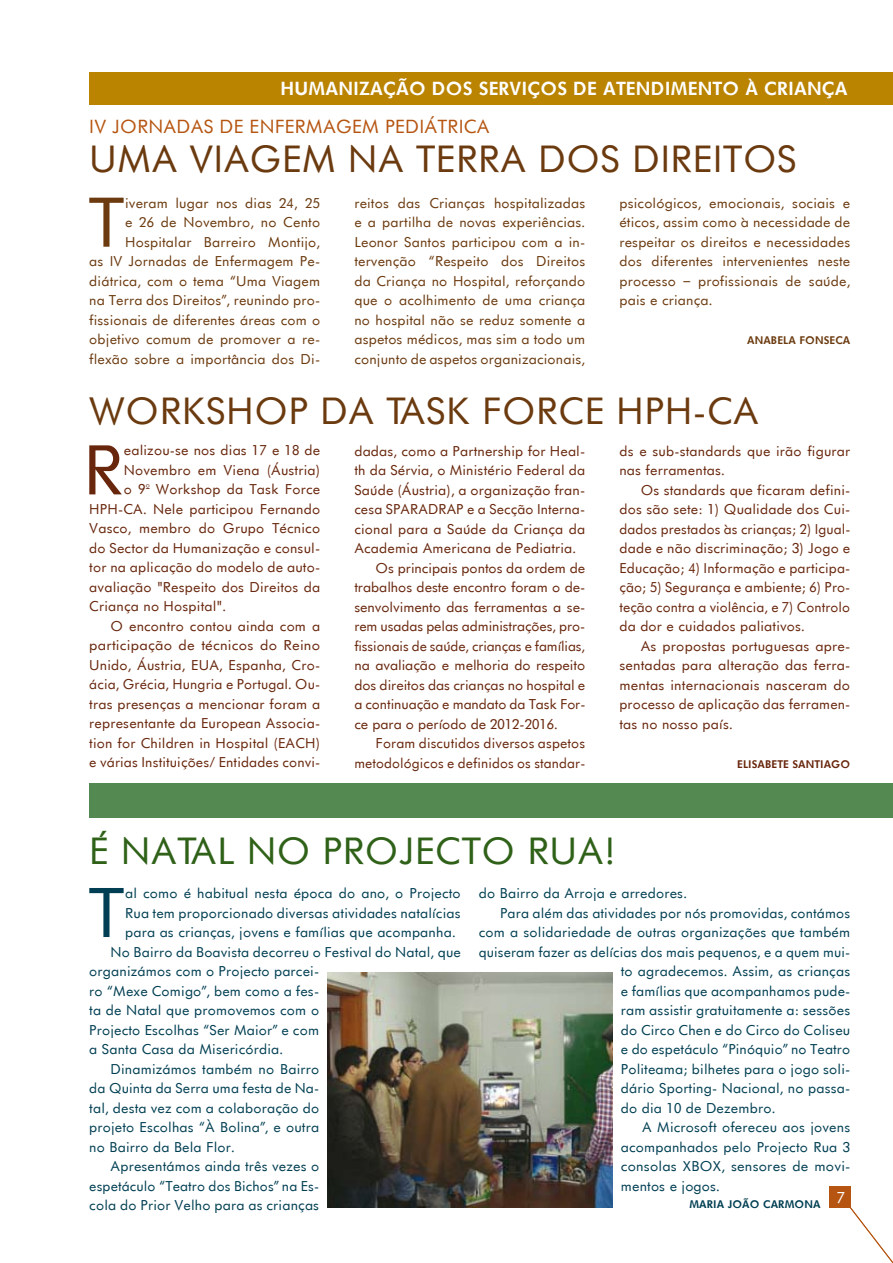
<style>
.page{position:relative;width:893px;height:1263px;background:#fff}
.page>*{position:absolute;margin:0;border:0;box-sizing:border-box;transform-origin:0 0}
.t1{font:66.3px "Futurist";color:#6b3a0f}
.t2{font:66.3px "Futurist";color:#68260c}
.t3{font:66.3px "Futurist";color:#003f53}
.t4{font:36px "Futurist";color:#6b3a0f}
.t5{font:36px "Futurist";color:#2f6118}
.t6{font:700 18px "Futurist";color:#fff}
.t7{font:18px "Futurist";color:#b65511}
.t8{font:15px "Futurist";color:#fff}
.t9{font:13.5px/19.5px "Futurist";color:#68260c;text-align:justify}
.t10{font:13.5px "Futurist";color:#003f53}
.t11{font:13.5px/19.5px "Futurist";color:#6b3a0f;text-align:justify}
.t12{font:13.5px "Futurist";letter-spacing:-.02em;color:#68260c}
.t13{font:700 10.5px "Futurist";color:#68260c}
.t14{font:700 10.5px "Futurist";color:#003f53}
.t15{font:700 10.5px "Futurist";color:#6b3a0f}
</style>
<div class="page">
<div style="left:829px;top:1186px;width:21px;height:22px;background:#b65511"></div>
<svg style="left:850px;top:1207px;width:43px;height:56px"></svg>
<div style="left:89px;top:72px;width:804px;height:33px;background:#ba8300"></div>
<div style="left:89px;top:783px;width:804px;height:34px;background:#548a52"></div>
<img style="left:328px;top:972px;width:284px;height:236px">
<h3 class="t6" style="left:280px;top:77px;width:105px">HUMANIZAÇÃO</h3>
<h3 class="t6" style="left:432px;top:77px;width:79px">DOS SERVIÇO</h3>
<h3 class="t6" style="left:557px;top:77px;width:219px">S DE ATENDIMENTO À CRIA</h3>
<h3 class="t6" style="left:807px;top:77px;width:29px">NÇA</h3>
<h3 class="t7" style="left:89px;top:115px;width:46px">IV Jornadas</h3>
<h3 class="t7" style="left:220px;top:115px;width:55px">de Enfermagem</h3>
<h3 class="t7" style="left:385px;top:115px;width:22px">Pediátrica</h3>
<h2 class="t4" style="left:89px;top:136px;width:149px">Uma Viagem</h2>
<h2 class="t4" style="left:348px;top:136px;width:111px">na Terra</h2>
<h2 class="t4" style="left:538px;top:136px;width:27px">dos</h2>
<h2 class="t4" style="left:632px;top:136px;width:49px">Direitos</h2>
<h1 class="t1" style="left:88px;top:180px;width:39px">T</h1>
<p class="t11" style="left:89px;top:193px;width:233px;text-align:right">iveram lugar nos dias 24, 25<br>e 26 de Novembro, no Cento<br>Hospitalar Barreiro Montijo,<br>as IV Jornadas de Enfermagem Pe&shy;diátrica, com o tema “Uma Viagem na Terra dos Direitos”, reunindo pro&shy;fissionais de diferentes áreas com o objetivo comum de promover a re&shy;flexão sobre a importância dos Di-</p>
<p class="t11" style="left:354px;top:193px;width:233px">reitos das Crianças hospitalizadas e a partilha de novas experiências.<br>Leonor Santos participou com a in&shy;tervenção “Respeito dos Direitos da Criança no Hospital, reforçando que o acolhimento de uma criança no hospital não se reduz somente a aspetos médicos, mas sim a todo um conjunto de aspetos organizacionais,</p>
<h2 class="t4" style="left:89px;top:388px;width:143px">Wor kshop</h2>
<h2 class="t4" style="left:320px;top:388px;width:208px">da Tas k Force</h2>
<h2 class="t4" style="left:616px;top:388px;width:145px">HPH-CA</h2>
<h1 class="t2" style="left:83px;top:428px;width:42px">R</h1>
<p class="t9" style="left:124px;top:440px;width:198px">ealizou-se nos dias 17 e 18 de</p>
<p class="t11" style="left:619px;top:193px;width:233px">psicológicos, emocionais, sociais e éticos, assim como à necessidade de respeitar os direitos e necessidades dos diferentes intervenientes neste processo – profissionais de saúde, pais e criança.</p>
<p class="t15" style="left:747px;top:333px;width:76px">ANABE LA FONSE</p>
<p class="t15" style="left:835px;top:333px;width:17px">CA</p>
<p class="t9" style="left:354px;top:441px;width:233px">dadas, como a Partnership for Heal-</p>
<p class="t9" style="left:354px;top:460px;width:233px">th da Sérvia, o Ministério Federal da</p>
<p class="t9" style="left:354px;top:480px;width:233px">Saúde (Áustria), a organização fran-</p>
<p class="t9" style="left:354px;top:499px;width:232px">cesa SPARADRAP e a Secção Interna-</p>
<p class="t9" style="left:354px;top:519px;width:233px">cional para a Saúde da Criança da</p>
<p class="t9" style="left:354px;top:538px;width:224px">Academia Americana de Pediatria.</p>
<p class="t9" style="left:376px;top:558px;width:211px">Os principais pontos da ordem de</p>
<p class="t9" style="left:354px;top:577px;width:233px">trabalhos deste encontro foram o de-</p>
<p class="t9" style="left:354px;top:597px;width:232px">senvolvimento das ferramentas a se-</p>
<p class="t9" style="left:354px;top:616px;width:232px">rem usadas pelas administrações, pro-</p>
<p class="t12" style="left:354px;top:637px;width:232px">fissionais de saúde, crianças e famílias,</p>
<p class="t9" style="left:354px;top:655px;width:233px">na avaliação e melhoria do respeito</p>
<p class="t9" style="left:354px;top:675px;width:233px">dos direitos das crianças no hospital e</p>
<p class="t9" style="left:354px;top:694px;width:233px">a continuação e mandato da Task For-</p>
<p class="t9" style="left:354px;top:714px;width:205px">ce para o período de 2012-2016.</p>
<p class="t9" style="left:376px;top:733px;width:211px">Foram discutidos diversos aspetos</p>
<p class="t9" style="left:354px;top:753px;width:233px">metodológicos e definidos os standar-</p>
<p class="t9" style="left:619px;top:441px;width:233px">ds e sub-standards que irão figurar nas ferramentas.</p>
<p class="t9" style="left:619px;top:480px;width:233px;text-indent:21px">Os standards que ficaram defini&shy;dos são sete: 1) Qualidade dos Cui&shy;dados prestados às crianças; 2) Igual&shy;dade e não discriminação; 3) Jogo e Educação; 4) Informação e participa&shy;ção; 5) Segurança e ambiente; 6) Pro&shy;teção contra a violência, e 7) Controlo da dor e cuidados paliativos.</p>
<p class="t9" style="left:619px;top:636px;width:233px;text-indent:21px">As propostas portuguesas apre&shy;sentadas para alteração das ferra&shy;mentas internacionais nasceram do processo de aplicação das ferramen&shy;tas no nosso país.</p>
<p class="t13" style="left:737px;top:757px;width:115px">ELISABETE SANTIAGO</p>
<p class="t9" style="left:124px;top:460px;width:198px">Novembro em Viena (Áustria)</p>
<p class="t9" style="left:124px;top:479px;width:198px">o 9º Workshop da Task Force</p>
<p class="t9" style="left:89px;top:499px;width:233px">HPH-CA. Nele participou Fernando</p>
<p class="t9" style="left:89px;top:518px;width:233px">Vasco, membro do Grupo Técnico</p>
<p class="t9" style="left:89px;top:538px;width:233px">do Sector da Humanização e consul-</p>
<p class="t9" style="left:89px;top:557px;width:232px">tor na aplicação do modelo de auto-</p>
<p class="t9" style="left:89px;top:577px;width:233px">avaliação "Respeito dos Direitos da</p>
<p class="t9" style="left:89px;top:596px;width:138px">Criança no Hospital".</p>
<p class="t9" style="left:111px;top:616px;width:211px">O encontro contou ainda com a</p>
<p class="t9" style="left:89px;top:635px;width:233px">participação de técnicos do Reino</p>
<p class="t9" style="left:89px;top:655px;width:233px">Unido, Áustria, EUA, Espanha, Cro-</p>
<p class="t9" style="left:89px;top:674px;width:233px">ácia, Grécia, Hungria e Portugal. Ou-</p>
<p class="t9" style="left:89px;top:694px;width:233px">tras presenças a mencionar foram a</p>
<p class="t9" style="left:89px;top:713px;width:233px">representante da European Associa-</p>
<p class="t9" style="left:89px;top:733px;width:233px">tion for Children in Hospital (EACH)</p>
<p class="t9" style="left:89px;top:752px;width:233px">e várias Instituições/ Entidades convi-</p>
<h2 class="t5" style="left:89px;top:827px;width:84px">É Natal</h2>
<h2 class="t5" style="left:247px;top:827px;width:30px">no</h2>
<h2 class="t5" style="left:323px;top:827px;width:45px">Projecto</h2>
<h2 class="t5" style="left:527px;top:827px;width:90px">Rua!</h2>
<h1 class="t3" style="left:88px;top:871px;width:39px">T</h1>
<p class="t10" style="left:125px;top:884px;width:337px">al como é habitual nesta época do ano, o Projecto</p>
<p class="t10" style="left:479px;top:884px;width:210px">do Bairro da Arroja e arredores.</p>
<p class="t10" style="left:500px;top:904px;width:352px">Para além das atividades por nós promovidas, contámos</p>
<p class="t10" style="left:479px;top:923px;width:373px">com a solidariedade de outras organizações que também</p>
<p class="t10" style="left:479px;top:943px;width:373px">quiseram fazer as delícias dos mais pequenos, e a quem mui-</p>
<p class="t10" style="left:621px;top:962px;width:231px">to agradecemos. Assim, as crianças</p>
<p class="t10" style="left:621px;top:982px;width:231px">e famílias que acompanhamos pude-</p>
<p class="t10" style="left:621px;top:1001px;width:231px">ram assistir gratuitamente a: sessões</p>
<p class="t10" style="left:621px;top:1021px;width:231px">do Circo Chen e do Circo do Coliseu</p>
<p class="t10" style="left:621px;top:1040px;width:231px">e do espetáculo “Pinóquio” no Teatro</p>
<p class="t10" style="left:621px;top:1060px;width:231px">Politeama; bilhetes para o jogo soli-</p>
<p class="t10" style="left:621px;top:1079px;width:231px">dário Sporting- Nacional, no passa-</p>
<p class="t10" style="left:621px;top:1099px;width:156px">do dia 10 de Dezembro.</p>
<p class="t10" style="left:642px;top:1118px;width:210px">A Microsoft ofereceu aos jovens</p>
<p class="t10" style="left:621px;top:1138px;width:231px">acompanhados pelo Projecto Rua 3</p>
<p class="t10" style="left:621px;top:1157px;width:231px">consolas XBOX, sensores de movi-</p>
<p class="t10" style="left:621px;top:1177px;width:101px">mentos e jogos.</p>
<p class="t14" style="left:689px;top:1197px;width:133px">MARIA JOÃO CARMONA</p>
<p class="t10" style="left:125px;top:904px;width:337px">Rua tem proporcionado diversas atividades natalícias</p>
<p class="t10" style="left:125px;top:923px;width:332px">para as crianças, jovens e famílias que acompanha.</p>
<p class="t10" style="left:111px;top:943px;width:352px">No Bairro da Boavista decorreu o Festival do Natal, que</p>
<p class="t10" style="left:89px;top:962px;width:232px">organizámos com o Projecto parcei-</p>
<p class="t10" style="left:89px;top:982px;width:232px">ro “Mexe Comigo”, bem como a fes-</p>
<p class="t10" style="left:89px;top:1001px;width:232px">ta de Natal que promovemos com o</p>
<p class="t10" style="left:89px;top:1021px;width:232px">Projecto Escolhas “Ser Maior” e com</p>
<p class="t10" style="left:89px;top:1040px;width:195px">a Santa Casa da Misericórdia.</p>
<p class="t10" style="left:111px;top:1060px;width:210px">Dinamizámos também no Bairro</p>
<p class="t10" style="left:89px;top:1079px;width:232px">da Quinta da Serra uma festa de Na-</p>
<p class="t10" style="left:89px;top:1099px;width:232px">tal, desta vez com a colaboração do</p>
<p class="t10" style="left:89px;top:1118px;width:232px">projeto Escolhas “À Bolina”, e outra</p>
<p class="t10" style="left:89px;top:1138px;width:147px">no Bairro da Bela Flor.</p>
<p class="t10" style="left:111px;top:1157px;width:210px">Apresentámos ainda três vezes o</p>
<p class="t10" style="left:89px;top:1177px;width:232px">espetáculo “Teatro dos Bichos” na Es-</p>
<p class="t10" style="left:89px;top:1196px;width:232px">cola do Prior Velho para as crianças</p>
<p class="t8" style="left:837px;top:1188px;width:10px">7</p>
</div>
